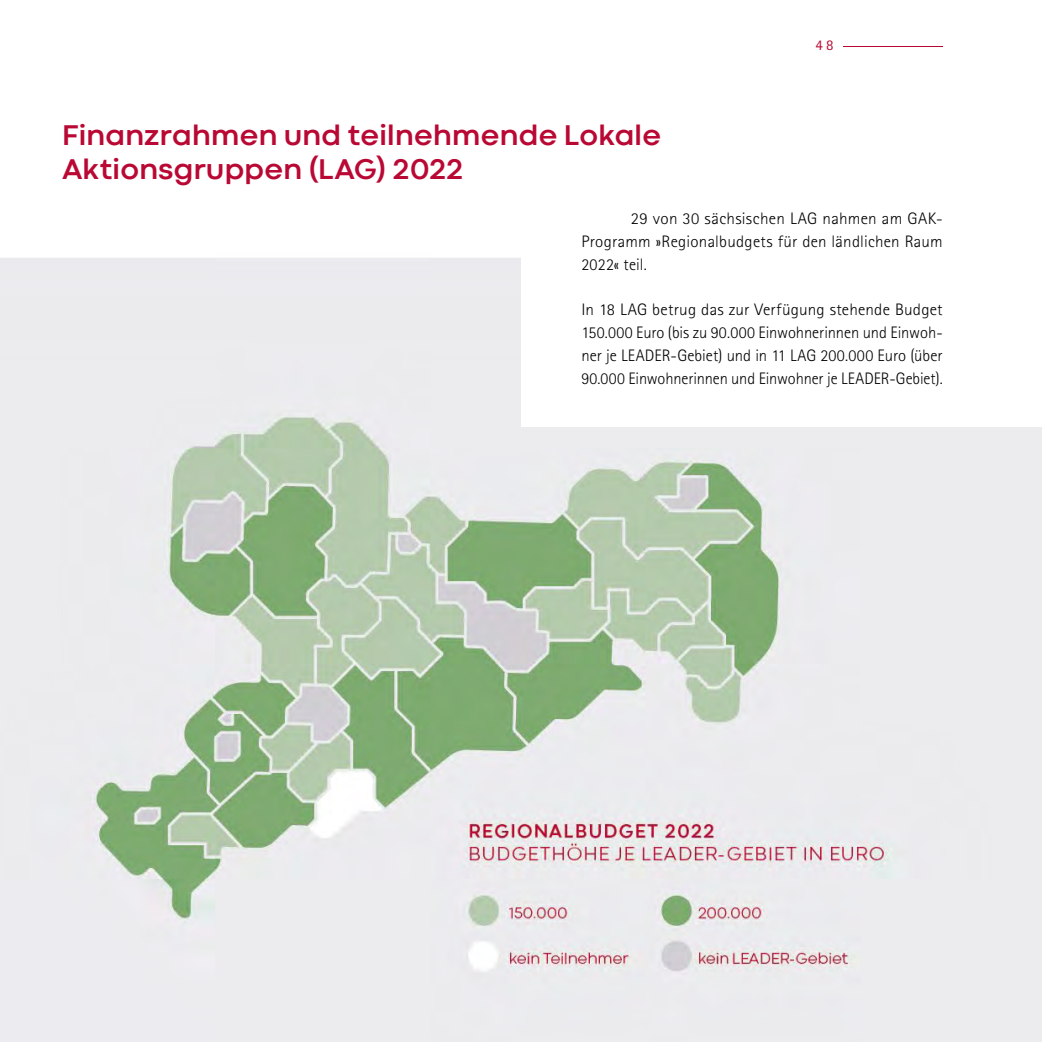
<style>
.page{position:relative;width:1042px;height:1042px;background:#fff}
.page>*{position:absolute;margin:0;border:0;box-sizing:border-box;transform-origin:0 0}
.Texte_H1_groß{font:700 29.75px/34.1px "Codec Cold";letter-spacing:-.01em;color:#b90833}
.Texte_p_fließtext{font:300 16.62px/22.8px "Rotis Sans Serif Pro";letter-spacing:.005em;color:#000;text-align:justify}
.t1{font:14.88px "Rotis Sans Serif Pro";color:#b90833}
</style>
<div class="page">
<img style="left:0;top:258px;width:1041px;height:784px">
<hr style="left:843px;top:46px;width:100px;height:1px;background:#b90833">
<div style="left:521px;top:179px;width:521px;height:247px;background:#fff"></div>
<p class="Texte_H1_groß" style="left:62px;top:118px;width:601px">Finanzrahmen und teilnehmende Lokale<br>Aktionsgruppen (LAG) 2022</p>
<p class="t1" style="left:815px;top:36px;width:20px">48</p>
<p class="Texte_p_fließtext" style="left:581px;top:208px;width:363px;text-indent:50px">29 von 30 sächsischen LAG nahmen am GAK-Programm »Regionalbudgets für den ländlichen Raum 2022« teil.</p>
<p class="Texte_p_fließtext" style="left:581px;top:299px;width:363px">In 18 LAG betrug das zur Verfügung stehende Budget 150.000 Euro (bis zu 90.000 Einwohnerinnen und Einwoh&shy;ner je LEADER-Gebiet) und in 11 LAG 200.000 Euro (über 90.000 Einwohnerinnen und Einwohner je LEADER-Gebiet).</p>
</div>
